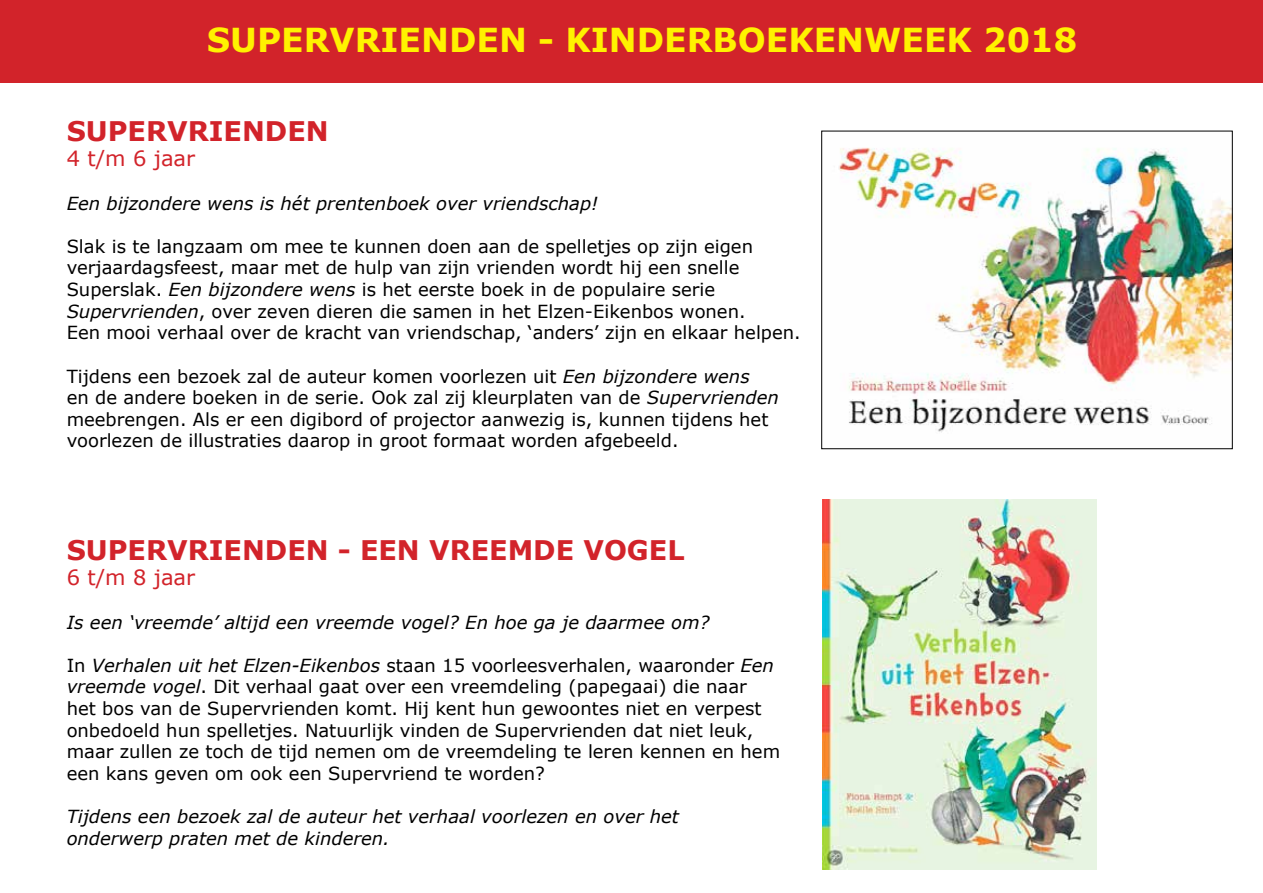
<style>
.page{position:relative;width:1263px;height:893px;background:#fff}
.page>*{position:absolute;margin:0;border:0;box-sizing:border-box;transform-origin:0 0}
.t1{font:700 33px "Verdana";color:#fff200}
.t2{font:700 27px "Verdana";color:#d2232a}
.t3{font:21px "Verdana";color:#d2232a}
.t4{font:18px/21.6px "Verdana";color:#000}
.t5{font:italic 18px/21.6px "Verdana";color:#000}
.s1{font-style:italic}
</style>
<div class="page">
<div style="left:0;top:0;width:1263px;height:83px;background:#d2232a"></div>
<img style="left:839px;top:147px;width:392px;height:286px">
<div style="left:821px;top:131px;width:412px;height:318px;border:1px solid #000"></div>
<img style="left:822px;top:499px;width:274px;height:371px">
<h1 class="t1" style="left:207px;top:19px;width:872px">SUPERVRIENDEN - KINDERBOEKENWEEK 2018</h1>
<h2 class="t2" style="left:67px;top:114px;width:263px">SUPERVRIENDEN</h2>
<p class="t3" style="left:67px;top:145px;width:130px">4 t/m 6 jaar</p>
<p class="t5" style="left:67px;top:193px;width:533px">Een bijzondere wens is hét prentenboek over vriendschap!</p>
<p class="t4" style="left:67px;top:236px;width:736px">Slak is te langzaam om mee te kunnen doen aan de spelletjes op zijn eigen verjaardagsfeest, maar met de hulp van zijn vrienden wordt hij een snelle Superslak. <span class="s1">Een bijzondere wens</span> is het eerste boek in de populaire serie <span class="s1">Supervrienden</span>, over zeven dieren die samen in het Elzen-Eikenbos wonen.<br>Een mooi verhaal over de kracht van vriendschap, ‘anders’ zijn en elkaar helpen.</p>
<p class="t4" style="left:67px;top:365px;width:714px">Tijdens een bezoek zal de auteur komen voorlezen uit <span class="s1">Een bijzondere wens<br></span>en de andere boeken in de serie. Ook zal zij kleurplaten van de <span class="s1">Supervrienden </span>meebrengen. Als er een digibord of projector aanwezig is, kunnen tijdens het voorlezen de illustraties daarop in groot formaat worden afgebeeld.</p>
<h2 class="t2" style="left:67px;top:533px;width:619px">SUPERVRIENDEN - EEN VREEMDE VOGEL</h2>
<p class="t3" style="left:67px;top:564px;width:130px">6 t/m 8 jaar</p>
<p class="t5" style="left:67px;top:611px;width:644px">Is een ‘vreemde’ altijd een vreemde vogel? En hoe ga je daarmee om?</p>
<p class="t4" style="left:67px;top:655px;width:715px">In <span class="s1">Verhalen uit het Elzen-Eikenbos</span> staan 15 voorleesverhalen, waaronder <span class="s1">Een vreemde vogel</span>. Dit verhaal gaat over een vreemdeling (papegaai) die naar het bos van de Supervrienden komt. Hij kent hun gewoontes niet en verpest onbedoeld hun spelletjes. Natuurlijk vinden de Supervrienden dat niet leuk, maar zullen ze toch de tijd nemen om de vreemdeling te leren kennen en hem een kans geven om ook een Supervriend te worden?</p>
<p class="t5" style="left:67px;top:806px;width:614px">Tijdens een bezoek zal de auteur het verhaal voorlezen en over het onderwerp praten met de kinderen.</p>
</div>
